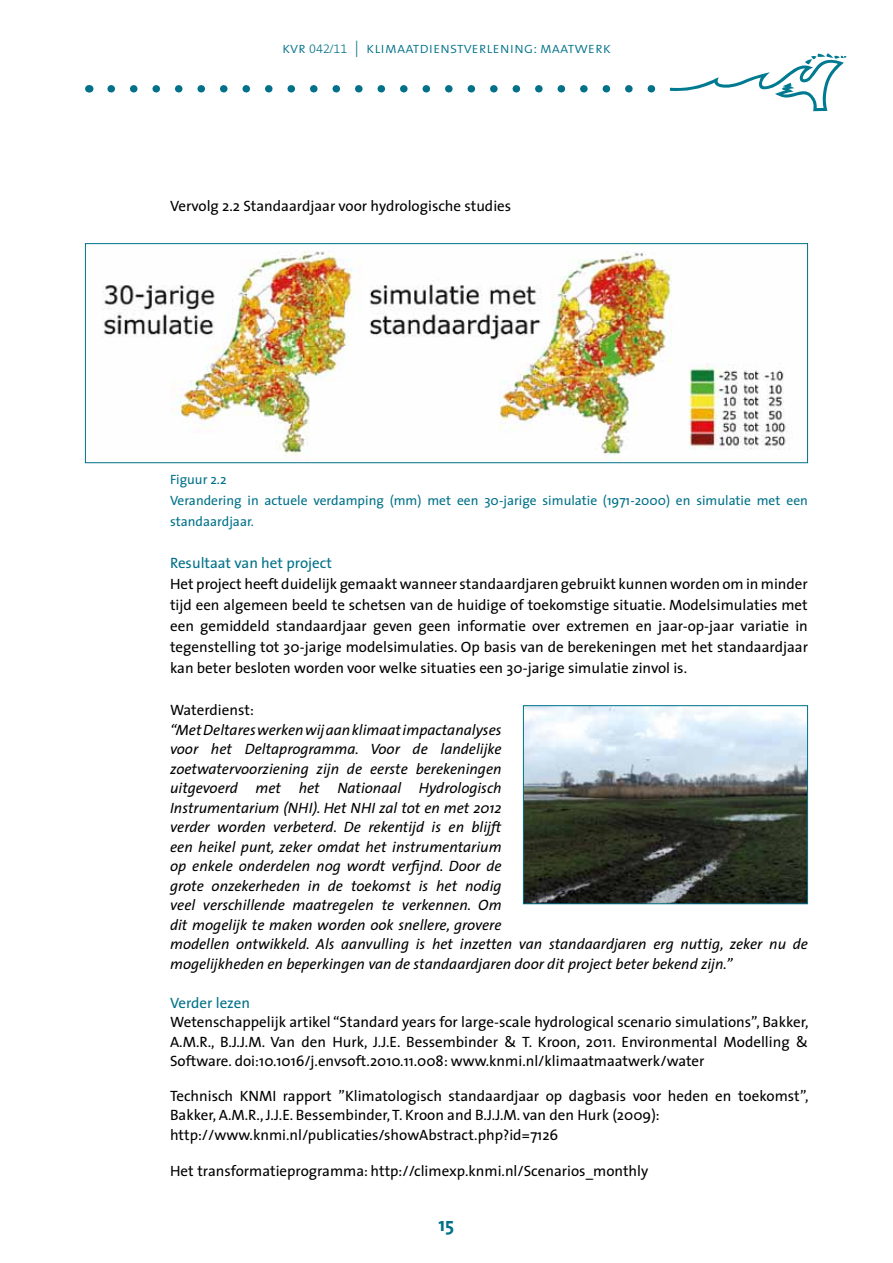
<style>
.page{position:relative;width:893px;height:1263px;background:#fff}
.page>*{position:absolute;margin:0;border:0;box-sizing:border-box;transform-origin:0 0}
.t1{font:700 19.5px "The Sans";color:#007188}
.t2{font:15.6px "The Sans Light Caps";color:#007188}
.t3{font:15px/21px "The Sans";color:#000}
.t4{font:italic 15px/19.5px "The Sans";color:#000}
.t5{font:13.5px/21px "The Sans";color:#007188}
.s1{font-family:"The Sans Light Expert";font-size:12.6px}
.s2{font-size:16.5px}
.s3{color:#007188}
.s4{font-style:normal}
</style>
<div class="page">
<svg style="left:111px;top:53px;width:736px;height:58px"></svg>
<img style="left:525px;top:707px;width:281px;height:195px">
<div style="left:523px;top:705px;width:285px;height:199px;border:1px solid #007188"></div>
<img style="left:102px;top:251px;width:684px;height:209px">
<div style="left:85px;top:243px;width:723px;height:220px;border:1px solid #007188"></div>
<p class="t2" style="left:282px;top:35px;width:330px">kvr <span class="s1">042/11</span> <span class="s2">|</span> klimaatdienstverlening: maatwerk</p>
<p class="t3" style="left:170px;top:195px;width:343px">Vervolg 2.2 Standaardjaar voor hydrologische studies</p>
<p class="t5" style="left:170px;top:469px;width:639px">Figuur 2.2<br>Verandering in actuele verdamping (mm) met een 30-jarige simulatie (1971-2000) en simulatie met een standaardjaar.</p>
<p class="t3" style="left:170px;top:552px;width:639px"><span class="s3">Resultaat van het project<br></span>Het project heeft duidelijk gemaakt wanneer standaardjaren gebruikt kunnen worden om in minder tijd een algemeen beeld te schetsen van de huidige of toekomstige situatie. Modelsimulaties met een gemiddeld standaardjaar geven geen informatie over extremen en jaar-op-jaar variatie in tegenstelling tot 30-jarige modelsimulaties. Op basis van de berekeningen met het standaardjaar kan beter besloten worden voor welke situaties een 30-jarige simulatie zinvol is.</p>
<p class="t4" style="left:170px;top:700px;width:639px"><span class="s4">Waterdienst:<br></span>“Met Deltares werken wij aan klimaat impactanalyses<br>voor het Deltaprogramma. Voor de landelijke<br>zoetwatervoorziening zijn de eerste berekeningen<br>uitgevoerd met het Nationaal Hydrologisch<br>Instrumentarium (NHI). Het NHI zal tot en met 2012<br>verder worden verbeterd. De rekentijd is en blijft<br>een heikel punt, zeker omdat het instrumentarium<br>op enkele onderdelen nog wordt verfijnd. Door de<br>grote onzekerheden in de toekomst is het nodig<br>veel verschillende maatregelen te verkennen. Om<br>dit mogelijk te maken worden ook snellere, grovere<br>modellen ontwikkeld. Als aanvulling is het inzetten van standaardjaren erg nuttig, zeker nu de mogelijkheden en beperkingen van de standaardjaren door dit project beter bekend zijn.”</p>
<p class="t3" style="left:170px;top:992px;width:640px;line-height:19.5px"><span class="s3">Verder lezen<br></span>Wetenschappelijk artikel “Standard years for large-scale hydrological scenario simulations”, Bakker, A.M.R., B.J.J.M. Van den Hurk, J.J.E. Bessembinder &amp; T. Kroon, 2011. Environmental Modelling &amp; Software. doi:10.1016/j.envsoft.2010.11.008: www.knmi.nl/klimaatmaatwerk/water</p>
<p class="t3" style="left:170px;top:1085px;width:640px;line-height:19.5px">Technisch KNMI rapport ”Klimatologisch standaardjaar op dagbasis voor heden en toekomst”,<br>Bakker, A.M.R., J.J.E. Bessembinder, T. Kroon and B.J.J.M. van den Hurk (2009): http://www.knmi.nl/publicaties/showAbstract.php?id=7126</p>
<p class="t3" style="left:170px;top:1160px;width:480px">Het transformatieprogramma: http://climexp.knmi.nl/Scenarios_monthly</p>
<p class="t1" style="left:439px;top:1208px;width:17px">15</p>
</div>
